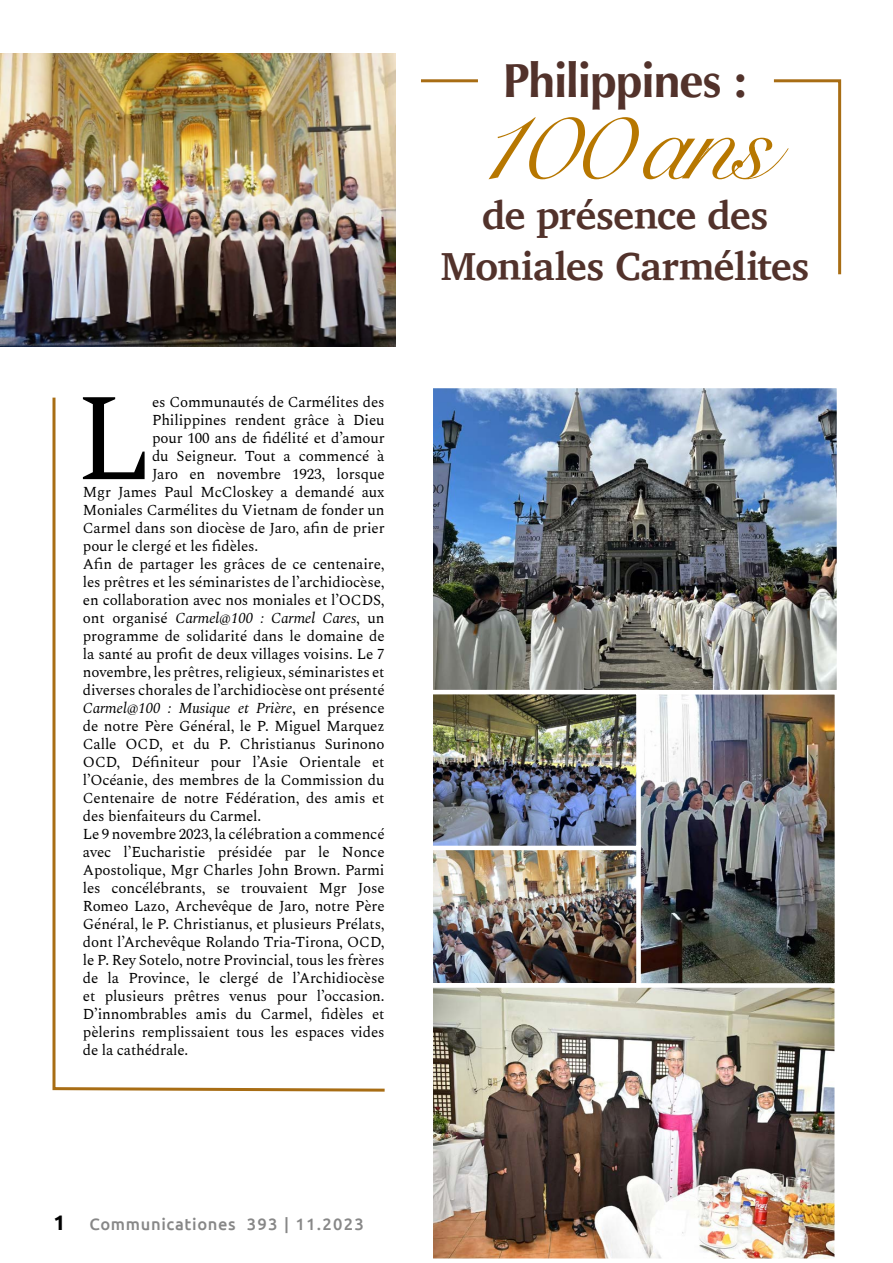
<style>
.page{position:relative;width:893px;height:1263px;background:#fff}
.page>*{position:absolute;margin:0;border:0;box-sizing:border-box;transform-origin:0 0}
.t1{font:124.05px "Spectral";color:#000}
.t2{font:115.5px "Snell Roundhand";letter-spacing:-.035em;color:#b77700}
.t3{font:700 48px "Optima";letter-spacing:-.025em;color:#52322b}
.t4{font:700 39.9px/51px "Charter";letter-spacing:-.01em;color:#52322b;text-align:center}
.t5{font:500 16.5px "Ubuntu";letter-spacing:.04em;color:#878787}
.t6{font:15px "Spectral";letter-spacing:-.01em;color:#000}
.t7{font:italic 15px "Spectral";letter-spacing:-.01em;color:#000}
.s1{font-style:normal}
.s2{font-weight:700;font-size:21px;color:#000}
</style>
<div class="page">
<img style="left:0;top:53px;width:395px;height:294px">
<img style="left:433px;top:695px;width:401px;height:563px">
<div style="left:428px;top:983px;width:411px;height:280px;border:4px solid #fff"></div>
<div style="left:636px;top:690px;width:203px;height:297px;border:4px solid #fff"></div>
<div style="left:428px;top:844px;width:213px;height:143px;border:4px solid #fff"></div>
<img style="left:433px;top:389px;width:403px;height:300px">
<div style="left:428px;top:384px;width:413px;height:310px;border:4px solid #fff"></div>
<div style="left:428px;top:690px;width:213px;height:160px;border:4px solid #fff"></div>
<hr style="left:421px;top:79px;width:57px;height:3px;background:#a86d14">
<svg style="left:773px;top:79px;width:69px;height:196px"></svg>
<svg style="left:52px;top:397px;width:333px;height:695px"></svg>
<h1 class="t1" style="left:75px;top:348px;width:80px">L</h1>
<p class="t6" style="left:152px;top:391px;width:234px">es Communautés de Carmélites des</p>
<p class="t6" style="left:152px;top:409px;width:234px">Philippines rendent grâce à Dieu</p>
<p class="t6" style="left:152px;top:427px;width:234px">pour 100 ans de fidélité et d’amour</p>
<p class="t6" style="left:152px;top:445px;width:234px">du Seigneur. Tout a commencé à</p>
<p class="t6" style="left:152px;top:463px;width:234px">Jaro en novembre 1923, lorsque</p>
<p class="t6" style="left:83px;top:481px;width:303px">Mgr James Paul McCloskey a demandé aux</p>
<p class="t6" style="left:83px;top:499px;width:303px">Moniales Carmélites du Vietnam de fonder un</p>
<p class="t6" style="left:83px;top:517px;width:303px">Carmel dans son diocèse de Jaro, afin de prier</p>
<p class="t6" style="left:83px;top:535px;width:177px">pour le clergé et les fidèles.</p>
<p class="t6" style="left:83px;top:553px;width:303px">Afin de partager les grâces de ce centenaire,</p>
<p class="t6" style="left:83px;top:571px;width:303px">les prêtres et les séminaristes de l’archidiocèse,</p>
<p class="t6" style="left:83px;top:589px;width:303px">en collaboration avec nos moniales et l’OCDS,</p>
<p class="t7" style="left:83px;top:607px;width:303px"><span class="s1">ont organisé</span> Carmel@100 : Carmel Cares<span class="s1">, un</span></p>
<p class="t6" style="left:83px;top:625px;width:303px">programme de solidarité dans le domaine de</p>
<p class="t6" style="left:83px;top:643px;width:303px">la santé au profit de deux villages voisins. Le 7</p>
<p class="t6" style="left:83px;top:661px;width:303px">novembre, les prêtres, religieux, séminaristes et</p>
<p class="t6" style="left:83px;top:679px;width:303px">diverses chorales de l’archidiocèse ont présenté</p>
<p class="t7" style="left:83px;top:697px;width:303px">Carmel@100 : Musique et Prière<span class="s1">, en présence</span></p>
<p class="t6" style="left:83px;top:715px;width:303px">de notre Père Général, le P. Miguel Marquez</p>
<p class="t6" style="left:83px;top:733px;width:303px">Calle OCD, et du P. Christianus Surinono</p>
<p class="t6" style="left:83px;top:751px;width:303px">OCD, Définiteur pour l’Asie Orientale et</p>
<p class="t6" style="left:83px;top:769px;width:303px">l’Océanie, des membres de la Commission du</p>
<p class="t6" style="left:83px;top:787px;width:303px">Centenaire de notre Fédération, des amis et</p>
<p class="t6" style="left:83px;top:805px;width:180px">des bienfaiteurs du Carmel.</p>
<p class="t6" style="left:83px;top:823px;width:303px">Le 9 novembre 2023, la célébration a commencé</p>
<p class="t6" style="left:83px;top:841px;width:303px">avec l’Eucharistie présidée par le Nonce</p>
<p class="t6" style="left:83px;top:859px;width:303px">Apostolique, Mgr Charles John Brown. Parmi</p>
<p class="t6" style="left:83px;top:877px;width:303px">les concélébrants, se trouvaient Mgr Jose</p>
<p class="t6" style="left:83px;top:895px;width:303px">Romeo Lazo, Archevêque de Jaro, notre Père</p>
<p class="t6" style="left:83px;top:913px;width:303px">Général, le P. Christianus, et plusieurs Prélats,</p>
<p class="t6" style="left:83px;top:931px;width:303px">dont l’Archevêque Rolando Tria-Tirona, OCD,</p>
<p class="t6" style="left:83px;top:949px;width:303px">le P. Rey Sotelo, notre Provincial, tous les frères</p>
<p class="t6" style="left:83px;top:967px;width:303px">de la Province, le clergé de l’Archidiocèse</p>
<p class="t6" style="left:83px;top:985px;width:303px">et plusieurs prêtres venus pour l’occasion.</p>
<p class="t6" style="left:83px;top:1003px;width:303px">D’innombrables amis du Carmel, fidèles et</p>
<p class="t6" style="left:83px;top:1021px;width:303px">pèlerins remplissaient tous les espaces vides</p>
<p class="t6" style="left:83px;top:1039px;width:107px">de la cathédrale.</p>
<h3 class="t3" style="left:503px;top:53px;width:246px">Philippines :</h3>
<h2 class="t2" style="left:476px;top:49px;width:300px">100 ans</h2>
<h3 class="t4" style="left:441px;top:190px;width:370px">de présence des<br>Moniales Carmélites</h3>
<p class="t5" style="left:54px;top:1213px;width:312px"><span class="s2">1</span> Communicationes 393 | 11.2023</p>
</div>
